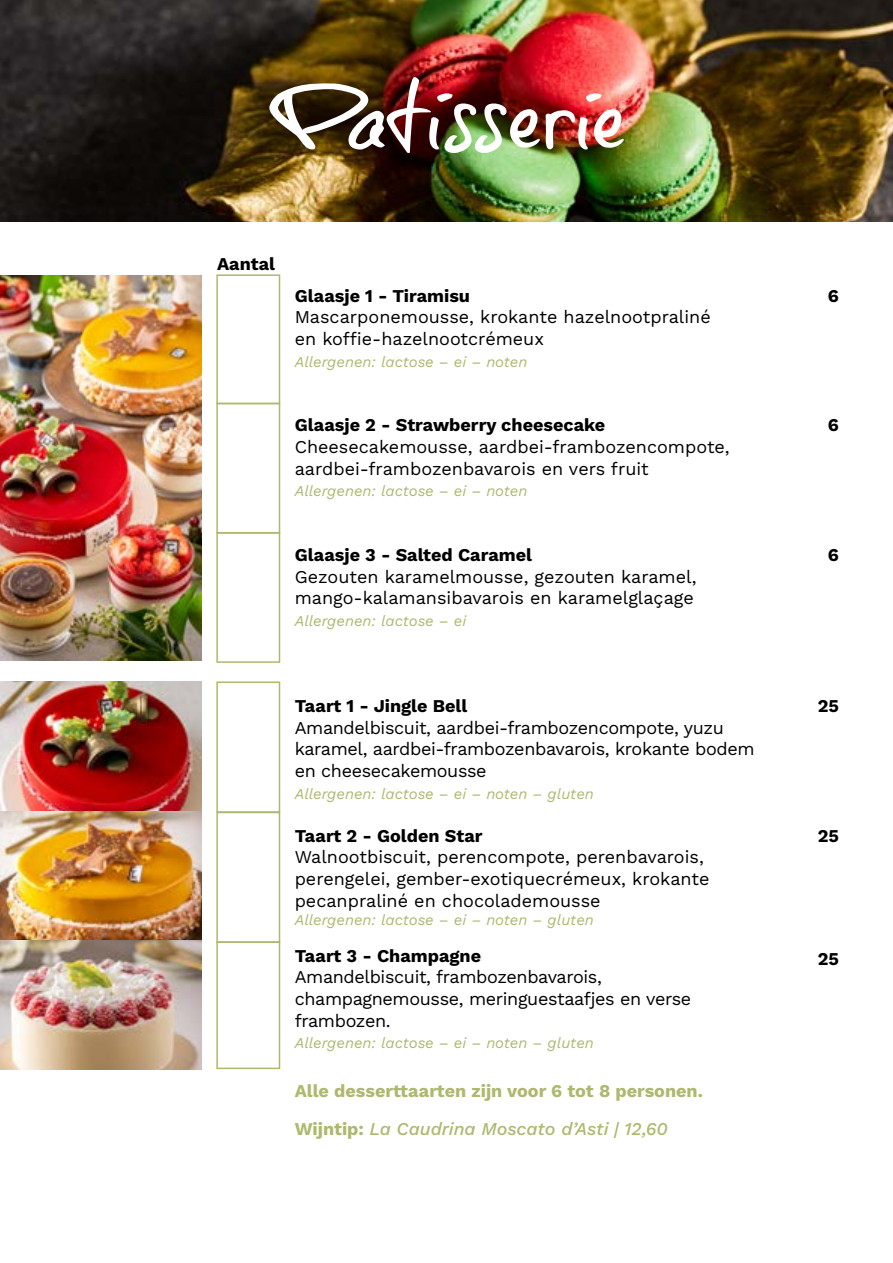
<style>
.page{position:relative;width:893px;height:1263px;background:#fff}
.page>*{position:absolute;margin:0;border:0;box-sizing:border-box;transform-origin:0 0}
.t1{font:18px/21.6px "Work Sans";color:#000}
.t2{font:18px/21.6px "Work Sans";letter-spacing:-.02em;color:#000}
.t3{font:700 18px "Work Sans";color:#000}
.t4{font:700 18px/37.2px "Work Sans";color:#aeb86e}
.t5{font:italic 15px "Work Sans";color:#aeb86e}
.s1{font-weight:500;font-style:italic}
</style>
<div class="page">
<img style="left:0;top:0;width:893px;height:222px">
<img style="left:0;top:275px;width:202px;height:385px">
<img style="left:0;top:681px;width:202px;height:388px">
<div style="left:216px;top:274px;width:64px;height:130px;border:2px solid #aeb86e"></div>
<div style="left:216px;top:403px;width:64px;height:131px;border:2px solid #aeb86e"></div>
<div style="left:216px;top:532px;width:64px;height:131px;border:2px solid #aeb86e"></div>
<div style="left:216px;top:812px;width:64px;height:131px;border:2px solid #aeb86e"></div>
<div style="left:216px;top:681px;width:64px;height:132px;border:2px solid #aeb86e"></div>
<div style="left:216px;top:941px;width:64px;height:128px;border:2px solid #aeb86e"></div>
<img style="left:269px;top:77px;width:355px;height:76px">
<p class="t3" style="left:217px;top:250px;width:60px">Aantal</p>
<p class="t3" style="left:295px;top:282px;width:177px">Glaasje 1 - Tiramisu</p>
<p class="t1" style="left:295px;top:306px;width:418px">Mascarponemousse, krokante hazelnootpraliné en koffie-hazelnootcrémeux</p>
<p class="t5" style="left:295px;top:350px;width:234px">Allergenen: lactose – ei – noten</p>
<p class="t3" style="left:295px;top:411px;width:312px">Glaasje 2 - Strawberry cheesecake</p>
<p class="t1" style="left:295px;top:435px;width:437px">Cheesecakemousse, aardbei-frambozencompote, aardbei-frambozenbavarois en vers fruit</p>
<p class="t5" style="left:295px;top:480px;width:234px">Allergenen: lactose – ei – noten</p>
<p class="t3" style="left:295px;top:541px;width:239px">Glaasje 3 - Salted Caramel</p>
<p class="t1" style="left:295px;top:565px;width:403px">Gezouten karamelmousse, gezouten karamel, mango-kalamansibavarois en karamelglaçage</p>
<p class="t5" style="left:295px;top:609px;width:173px">Allergenen: lactose – ei</p>
<p class="t3" style="left:295px;top:692px;width:174px">Taart 1 - Jingle Bell</p>
<p class="t2" style="left:295px;top:716px;width:461px">Amandelbiscuit, aardbei-frambozencompote, yuzu karamel, aardbei-frambozenbavarois, krokante bodem en cheesecakemousse</p>
<p class="t5" style="left:295px;top:782px;width:301px">Allergenen: lactose – ei – noten – gluten</p>
<p class="t3" style="left:295px;top:822px;width:189px">Taart 2 - Golden Star</p>
<p class="t1" style="left:295px;top:846px;width:416px">Walnootbiscuit, perencompote, perenbavarois, perengelei, gember-exotiquecrémeux, krokante pecanpraliné en chocolademousse</p>
<p class="t5" style="left:295px;top:908px;width:301px">Allergenen: lactose – ei – noten – gluten</p>
<p class="t3" style="left:295px;top:942px;width:188px">Taart 3 - Champagne</p>
<p class="t2" style="left:295px;top:966px;width:398px">Amandelbiscuit, frambozenbavarois, champagnemousse, meringuestaafjes en verse frambozen.</p>
<p class="t5" style="left:295px;top:1032px;width:301px">Allergenen: lactose – ei – noten – gluten</p>
<p class="t4" style="left:295px;top:1072px;width:410px">Alle desserttaarten zijn voor 6 tot 8 personen.<br>Wijntip: <span class="s1">La Caudrina Moscato d’Asti | 12,60</span></p>
<p class="t3" style="left:828px;top:282px;width:13px">6</p>
<p class="t3" style="left:828px;top:411px;width:13px">6</p>
<p class="t3" style="left:828px;top:541px;width:13px">6</p>
<p class="t3" style="left:818px;top:692px;width:23px">25</p>
<p class="t3" style="left:818px;top:822px;width:23px">25</p>
<p class="t3" style="left:818px;top:945px;width:23px">25</p>
</div>
